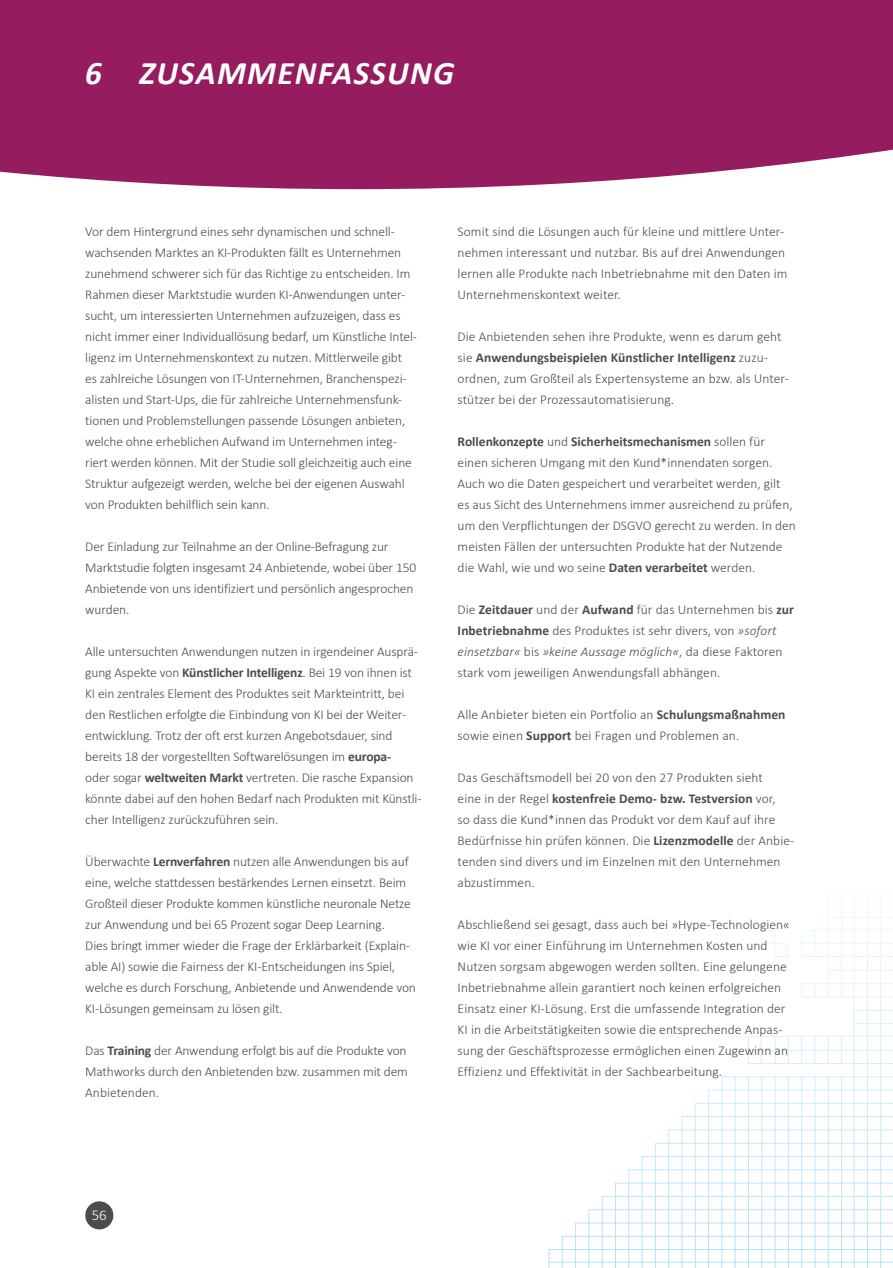
<style>
.page{position:relative;width:893px;height:1268px;background:#fff}
.page>*{position:absolute;margin:0;border:0;box-sizing:border-box;transform-origin:0 0}
.headline_chapter{font:italic 700 33px "Calibri";letter-spacing:.04em;color:#fff}
.t1{font:300 15px "Calibri";color:#fff}
.t2{font:300 13.5px/21px "Calibri";letter-spacing:-.01em;color:#4b4c4d}
.s1{font-weight:700}
.s2{font-style:italic}
</style>
<div class="page">
<hr style="left:601px;top:1196px;width:291px;height:1px;background:#9cdcf8">
<hr style="left:588px;top:1209px;width:304px;height:1px;background:#9cdcf8">
<hr style="left:575px;top:1223px;width:317px;height:1px;background:#9cdcf8">
<hr style="left:561px;top:1236px;width:331px;height:1px;background:#9cdcf8">
<hr style="left:548px;top:1249px;width:344px;height:1px;background:#9cdcf8">
<hr style="left:548px;top:1262px;width:344px;height:1px;background:#9cdcf8">
<hr style="left:615px;top:1183px;width:277px;height:1px;background:#9cdcf8">
<hr style="left:708px;top:1090px;width:1px;height:178px;background:#9cdcf8">
<hr style="left:721px;top:1077px;width:1px;height:191px;background:#9cdcf8">
<hr style="left:734px;top:1077px;width:1px;height:191px;background:#9cdcf8">
<hr style="left:747px;top:1077px;width:1px;height:191px;background:#9cdcf8">
<hr style="left:761px;top:1077px;width:1px;height:191px;background:#9cdcf8">
<hr style="left:774px;top:1077px;width:1px;height:191px;background:#9cdcf8">
<hr style="left:694px;top:1103px;width:1px;height:165px;background:#9cdcf8">
<hr style="left:787px;top:1077px;width:1px;height:191px;background:#9cdcf8">
<hr style="left:801px;top:1077px;width:1px;height:191px;background:#9cdcf8">
<hr style="left:814px;top:1077px;width:1px;height:191px;background:#9cdcf8">
<hr style="left:827px;top:1077px;width:1px;height:191px;background:#9cdcf8">
<hr style="left:840px;top:1077px;width:1px;height:191px;background:#9cdcf8">
<hr style="left:853px;top:891px;width:1px;height:377px;background:#9cdcf8">
<hr style="left:866px;top:891px;width:1px;height:377px;background:#9cdcf8">
<hr style="left:880px;top:891px;width:1px;height:377px;background:#9cdcf8">
<hr style="left:681px;top:1116px;width:1px;height:152px;background:#9cdcf8">
<svg style="left:548px;top:1249px;width:1px;height:19px"></svg>
<hr style="left:561px;top:1236px;width:1px;height:32px;background:#9cdcf8">
<hr style="left:575px;top:1223px;width:1px;height:45px;background:#9cdcf8">
<hr style="left:588px;top:1209px;width:1px;height:59px;background:#9cdcf8">
<hr style="left:601px;top:1196px;width:1px;height:72px;background:#9cdcf8">
<hr style="left:615px;top:1183px;width:1px;height:85px;background:#9cdcf8">
<hr style="left:628px;top:1169px;width:1px;height:99px;background:#9cdcf8">
<hr style="left:641px;top:1156px;width:1px;height:112px;background:#9cdcf8">
<hr style="left:654px;top:1143px;width:1px;height:125px;background:#9cdcf8">
<hr style="left:668px;top:1130px;width:1px;height:138px;background:#9cdcf8">
<svg style="left:801px;top:931px;width:1px;height:25px"></svg>
<svg style="left:814px;top:931px;width:1px;height:25px"></svg>
<svg style="left:801px;top:984px;width:1px;height:13px"></svg>
<svg style="left:814px;top:984px;width:1px;height:13px"></svg>
<hr style="left:827px;top:890px;width:1px;height:107px;background:#9cdcf8">
<hr style="left:840px;top:890px;width:1px;height:107px;background:#9cdcf8">
<svg style="left:814px;top:1037px;width:1px;height:26px"></svg>
<svg style="left:801px;top:1037px;width:1px;height:26px"></svg>
<svg style="left:774px;top:1037px;width:1px;height:26px"></svg>
<svg style="left:760px;top:1037px;width:1px;height:26px"></svg>
<hr style="left:708px;top:1090px;width:184px;height:1px;background:#9cdcf8">
<hr style="left:694px;top:1103px;width:198px;height:1px;background:#9cdcf8">
<hr style="left:681px;top:1116px;width:211px;height:1px;background:#9cdcf8">
<hr style="left:668px;top:1130px;width:224px;height:1px;background:#9cdcf8">
<hr style="left:655px;top:1143px;width:237px;height:1px;background:#9cdcf8">
<hr style="left:641px;top:1156px;width:251px;height:1px;background:#9cdcf8">
<hr style="left:628px;top:1169px;width:264px;height:1px;background:#9cdcf8">
<hr style="left:721px;top:1076px;width:171px;height:1px;background:#9cdcf8">
<hr style="left:801px;top:997px;width:91px;height:1px;background:#9cdcf8">
<hr style="left:801px;top:983px;width:91px;height:1px;background:#9cdcf8">
<hr style="left:828px;top:970px;width:64px;height:1px;background:#9cdcf8">
<hr style="left:801px;top:956px;width:91px;height:1px;background:#9cdcf8">
<hr style="left:801px;top:943px;width:91px;height:1px;background:#9cdcf8">
<hr style="left:801px;top:930px;width:91px;height:1px;background:#9cdcf8">
<hr style="left:828px;top:917px;width:64px;height:1px;background:#9cdcf8">
<hr style="left:827px;top:904px;width:65px;height:1px;background:#9cdcf8">
<hr style="left:827px;top:890px;width:65px;height:1px;background:#9cdcf8">
<hr style="left:853px;top:1010px;width:39px;height:1px;background:#9cdcf8">
<hr style="left:854px;top:1023px;width:38px;height:1px;background:#9cdcf8">
<hr style="left:747px;top:1036px;width:145px;height:1px;background:#9cdcf8">
<hr style="left:748px;top:1050px;width:144px;height:1px;background:#9cdcf8">
<hr style="left:747px;top:1063px;width:145px;height:1px;background:#9cdcf8">
<div style="left:85px;top:1201px;width:28px;height:28px;background:#4b4c4d;border-radius:50%"></div>
<div style="left:0;top:0;width:892px;height:189px;background:#951c5e"></div>
<p class="headline_chapter" style="left:85px;top:50px;width:370px">6 ZUSAMMENFASSUNG</p>
<p class="t2" style="left:85px;top:221px;width:311px">Vor dem Hintergrund eines sehr dynamischen und schnell-</p>
<p class="t2" style="left:85px;top:242px;width:333px">wachsenden Marktes an KI-Produkten fällt es Unternehmen zunehmend schwerer sich für das Richtige zu entscheiden. Im Rahmen dieser Marktstudie wurden KI-Anwendungen unter&shy;sucht, um interessierten Unternehmen aufzuzeigen, dass es nicht immer einer Individuallösung bedarf, um Künstliche Intel&shy;ligenz im Unternehmenskontext zu nutzen. Mittlerweile gibt es zahlreiche Lösungen von IT-Unternehmen, Branchenspezi&shy;alisten und Start-Ups, die für zahlreiche Unternehmensfunk&shy;tionen und Problemstellungen passende Lösungen anbieten, welche ohne erheblichen Aufwand im Unternehmen integ&shy;riert werden können. Mit der Studie soll gleichzeitig auch eine Struktur aufgezeigt werden, welche bei der eigenen Auswahl von Produkten behilflich sein kann.</p>
<p class="t2" style="left:85px;top:536px;width:332px">Der Einladung zur Teilnahme an der Online-Befragung zur Marktstudie folgten insgesamt 24 Anbietende, wobei über 150<br>Anbietende von uns identifiziert und persönlich angesprochen wurden.</p>
<p class="t2" style="left:85px;top:641px;width:338px">Alle untersuchten Anwendungen nutzen in irgendeiner Ausprä&shy;gung Aspekte von <span class="s1">Künstlicher Intelligenz</span>. Bei 19 von ihnen ist KI ein zentrales Element des Produktes seit Markteintritt, bei den Restlichen erfolgte die Einbindung von KI bei der Weiter&shy;entwicklung. Trotz der oft erst kurzen Angebotsdauer, sind bereits 18 der vorgestellten Softwarelösungen im <span class="s1">europa-<br></span>oder sogar <span class="s1">weltweiten Markt</span> vertreten. Die rasche Expansion könnte dabei auf den hohen Bedarf nach Produkten mit Künstli&shy;cher Intelligenz zurückzuführen sein.</p>
<p class="t2" style="left:85px;top:851px;width:327px">Überwachte <span class="s1">Lernverfahren</span> nutzen alle Anwendungen bis auf eine, welche stattdessen bestärkendes Lernen einsetzt. Beim Großteil dieser Produkte kommen künstliche neuronale Netze zur Anwendung und bei 65 Prozent sogar Deep Learning.</p>
<p class="t2" style="left:85px;top:935px;width:332px">Dies bringt immer wieder die Frage der Erklärbarkeit (Explain&shy;able AI) sowie die Fairness der KI-Entscheidungen ins Spiel, welche es durch Forschung, Anbietende und Anwendende von KI-Lösungen gemeinsam zu lösen gilt.</p>
<p class="t2" style="left:85px;top:1040px;width:324px;text-align:justify">Das <span class="s1">Training</span> der Anwendung erfolgt bis auf die Produkte von Mathworks durch den Anbietenden bzw. zusammen mit dem Anbietenden.</p>
<p class="t2" style="left:457px;top:221px;width:331px">Somit sind die Lösungen auch für kleine und mittlere Unter&shy;nehmen interessant und nutzbar. Bis auf drei Anwendungen lernen alle Produkte nach Inbetriebnahme mit den Daten im Unternehmenskontext weiter.</p>
<p class="t2" style="left:457px;top:326px;width:333px">Die Anbietenden sehen ihre Produkte, wenn es darum geht sie <span class="s1">Anwendungsbeispielen Künstlicher Intelligenz</span> zuzu&shy;ordnen, zum Großteil als Expertensysteme an bzw. als Unter&shy;stützer bei der Prozessautomatisierung.</p>
<p class="t2" style="left:457px;top:431px;width:339px"><span class="s1">Rollenkonzepte</span> und <span class="s1">Sicherheitsmechanismen</span> sollen für einen sicheren Umgang mit den Kund*innendaten sorgen.<br>Auch wo die Daten gespeichert und verarbeitet werden, gilt<br>es aus Sicht des Unternehmens immer ausreichend zu prüfen, um den Verpflichtungen der DSGVO gerecht zu werden. In den meisten Fällen der untersuchten Produkte hat der Nutzende die Wahl, wie und wo seine <span class="s1">Daten verarbeitet</span> werden.</p>
<p class="t2" style="left:457px;top:599px;width:337px">Die <span class="s1">Zeitdauer</span> und der <span class="s1">Aufwand</span> für das Unternehmen bis <span class="s1">zur Inbetriebnahme</span> des Produktes ist sehr divers, von <span class="s2">»sofort einsetzbar«</span> bis <span class="s2">»keine Aussage möglich«</span>, da diese Faktoren stark vom jeweiligen Anwendungsfall abhängen.</p>
<p class="t2" style="left:457px;top:704px;width:329px">Alle Anbieter bieten ein Portfolio an <span class="s1">Schulungsmaßnahmen </span>sowie einen <span class="s1">Support</span> bei Fragen und Problemen an.</p>
<p class="t2" style="left:457px;top:767px;width:338px">Das Geschäftsmodell bei 20 von den 27 Produkten sieht<br>eine in der Regel <span class="s1">kostenfreie Demo- bzw. Testversion</span> vor,<br>so dass die Kund*innen das Produkt vor dem Kauf auf ihre Bedürfnisse hin prüfen können. Die <span class="s1">Lizenzmodelle</span> der Anbie&shy;tenden sind divers und im Einzelnen mit den Unternehmen abzustimmen.</p>
<p class="t2" style="left:457px;top:914px;width:334px">Abschließend sei gesagt, dass auch bei »Hype-Technologien« wie KI vor einer Einführung im Unternehmen Kosten und Nutzen sorgsam abgewogen werden sollten. Eine gelungene Inbetriebnahme allein garantiert noch keinen erfolgreichen Einsatz einer KI-Lösung. Erst die umfassende Integration der KI in die Arbeitstätigkeiten sowie die entsprechende Anpas&shy;sung der Geschäftsprozesse ermöglichen einen Zugewinn an Effizienz und Effektivität in der Sachbearbeitung.</p>
<p class="t1" style="left:92px;top:1206px;width:17px">56</p>
</div>
